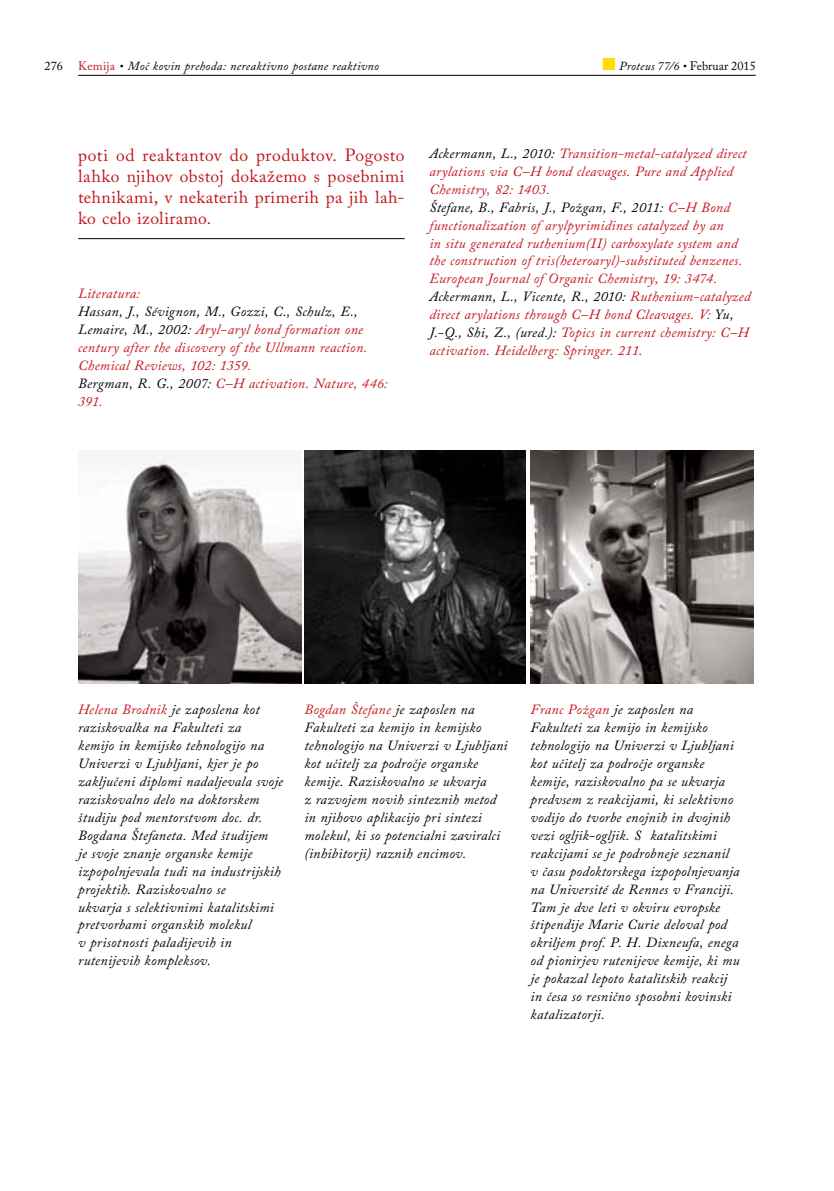
<style>
.page{position:relative;width:834px;height:1191px;background:#fff}
.page>*{position:absolute;margin:0;border:0;box-sizing:border-box;transform-origin:0 0}
.t1{font:17.5px/21px "Adobe Caslon Pro";letter-spacing:.025em;color:#c2151c;text-align:justify}
.t2{font:italic 14px/17.8px "Adobe Caslon Pro";letter-spacing:.02em;color:#000}
.t3{font:italic 14px/17.8px "Adobe Caslon Pro";letter-spacing:.02em;color:#c2151c}
.t4{font:italic 12.25px "Adobe Caslon Pro";letter-spacing:.025em;color:#000}
.s1{font-style:normal}
.s2{font-style:normal;color:#c2151c}
.s3{color:#fd0}
.s4{color:#000}
.s5{color:#c2151c}
</style>
<div class="page">
<hr style="left:78px;top:75px;width:677px;height:1px;background:#000">
<hr style="left:78px;top:238px;width:326px;height:1px;background:#000">
<img style="left:78px;top:459px;width:223px;height:225px">
<img style="left:530px;top:451px;width:223px;height:233px">
<img style="left:304px;top:451px;width:221px;height:233px">
<p class="t4" style="left:45px;top:59px;width:336px"><span class="s1">276</span> <span class="s2">Kemija</span> • Moč kovin prehoda: nereaktivno postane reaktivno</p>
<p class="t4" style="left:602px;top:59px;width:155px"><span class="s3">■</span> Proteus 77/6 • <span class="s1">Februar 2015</span></p>
<p class="t1" style="left:78px;top:144px;width:328px">poti od reaktantov do produktov. Pogosto lahko njihov obstoj dokažemo s posebnimi tehnikami, v nekaterih primerih pa jih lah&shy;ko celo izoliramo.</p>
<p class="t3" style="left:78px;top:284px;width:63px">Literatura:</p>
<p class="t3" style="left:78px;top:302px;width:311px"><span class="s4">Hassan, J., Sévignon, M., Gozzi, C., Schulz, E., Lemaire, M., 2002:</span> Aryl−aryl bond formation one century after the discovery of the Ullmann reaction.<br>Chemical Reviews, 102: 1359.<br><span class="s4">Bergman, R. G., 2007:</span> C–H activation. Nature, 446:<br>391.</p>
<p class="t3" style="left:429px;top:144px;width:323px"><span class="s4">Ackermann, L., 2010:</span> Transition-metal-catalyzed direct arylations via C–H bond cleavages. Pure and Applied Chemistry, 82: 1403.<br><span class="s4">Štefane, B., Fabris, J., Požgan, F., 2011:</span> C–H Bond functionalization of arylpyrimidines catalyzed by an<br>in situ generated ruthenium(II) carboxylate system and the construction of tris(heteroaryl)-substituted benzenes.<br>European Journal of Organic Chemistry, 19: 3474.<br><span class="s4">Ackermann, L., Vicente, R., 2010:</span> Ruthenium-catalyzed direct arylations through C–H bond Cleavages. V: <span class="s4">Yu, J.-Q., Shi, Z., (ured.):</span> Topics in current chemistry: C–H activation. Heidelberg: Springer. 211.</p>
<p class="t2" style="left:78px;top:700px;width:206px"><span class="s5">Helena Brodnik</span> je zaposlena kot raziskovalka na Fakulteti za<br>kemijo in kemijsko tehnologijo na<br>Univerzi v Ljubljani, kjer je po zaključeni diplomi nadaljevala svoje raziskovalno delo na doktorskem študiju pod mentorstvom doc. dr.<br>Bogdana Štefaneta. Med študijem<br>je svoje znanje organske kemije izpopolnjevala tudi na industrijskih projektih. Raziskovalno se<br>ukvarja s selektivnimi katalitskimi pretvorbami organskih molekul<br>v prisotnosti paladijevih in rutenijevih kompleksov.</p>
<p class="t2" style="left:304px;top:700px;width:204px"><span class="s5">Bogdan Štefane</span> je zaposlen na Fakulteti za kemijo in kemijsko tehnologijo na Univerzi v Ljubljani kot učitelj za področje organske kemije. Raziskovalno se ukvarja<br>z razvojem novih sinteznih metod in njihovo aplikacijo pri sintezi molekul, ki so potencialni zaviralci (inhibitorji) raznih encimov.</p>
<p class="t2" style="left:530px;top:700px;width:210px"><span class="s5">Franc Požgan</span> je zaposlen na Fakulteti za kemijo in kemijsko tehnologijo na Univerzi v Ljubljani kot učitelj za področje organske kemije, raziskovalno pa se ukvarja predvsem z reakcijami, ki selektivno vodijo do tvorbe enojnih in dvojnih vezi ogljik-ogljik. S katalitskimi reakcijami se je podrobneje seznanil v času podoktorskega izpopolnjevanja na Université de Rennes v Franciji.<br>Tam je dve leti v okviru evropske štipendije Marie Curie deloval pod okriljem prof. P. H. Dixneufa, enega od pionirjev rutenijeve kemije, ki mu je pokazal lepoto katalitskih reakcij in česa so resnično sposobni kovinski katalizatorji.</p>
</div>
